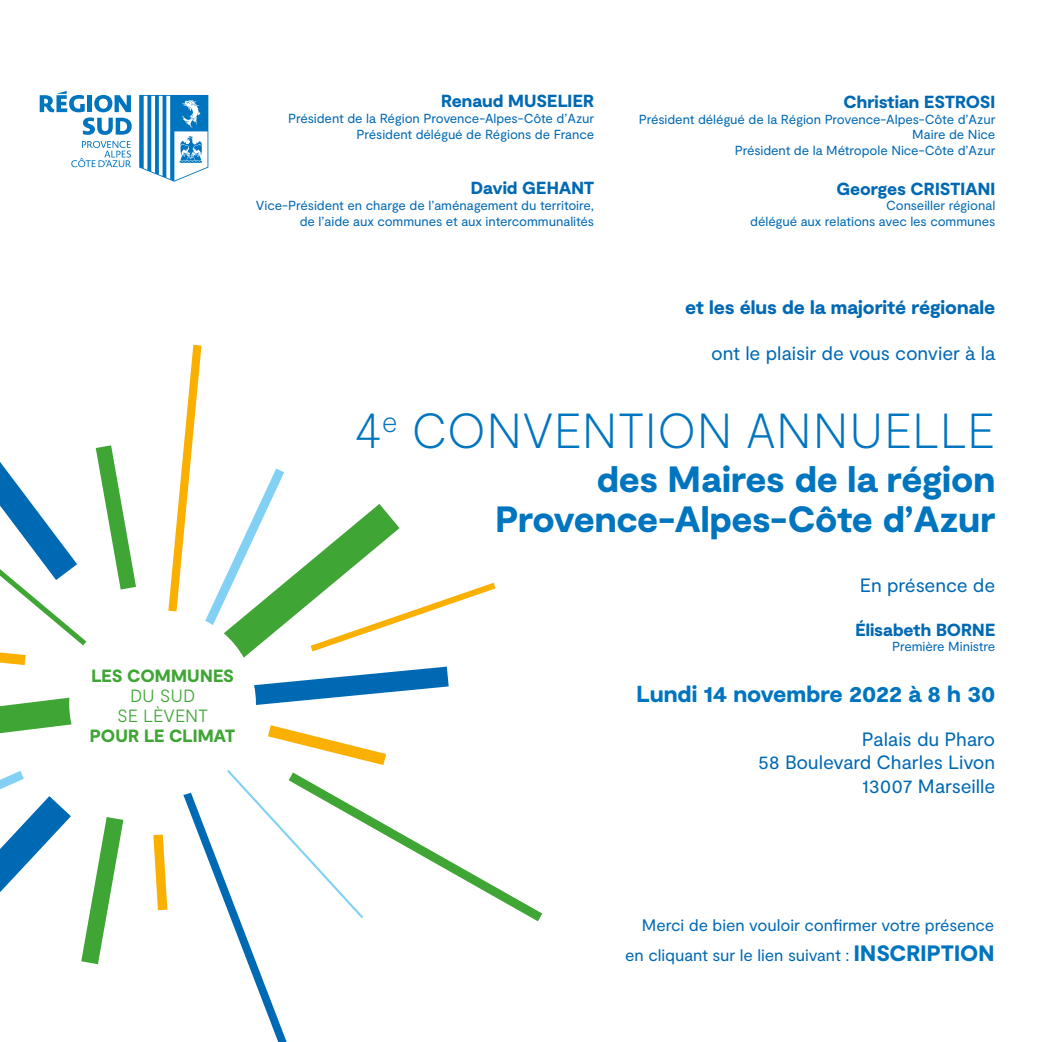
<style>
.page{position:relative;width:1042px;height:1042px;background:#fff}
.page>*{position:absolute;margin:0;border:0;box-sizing:border-box;transform-origin:0 0}
.t1{font:100 49.18px "Moderat";letter-spacing:-.005em;color:#0075bf}
.t2{font:900 36.4px/40.4px "Moderat";letter-spacing:-.01em;color:#0075bf;text-align:right}
.t3{font:900 23.1px "Moderat";letter-spacing:-.005em;color:#0075bf}
.t4{font:19.25px/23.1px "Moderat";letter-spacing:-.005em;color:#0069b4;text-align:right}
.t5{font:900 19.25px "Moderat";letter-spacing:-.005em;color:#0069b4}
.t6{font:900 17.68px "Moderat";letter-spacing:-.005em;color:#3fa535}
.t7{font:300 17.68px/19.9px "Moderat";letter-spacing:-.005em;color:#3fa535;text-align:center}
.t8{font:900 17.5px "Moderat";letter-spacing:-.005em;color:#0069b4}
.t9{font:16.62px/29.8px "Moderat";letter-spacing:-.005em;color:#0069b4;text-align:right}
.t10{font:13.12px/15.8px "Moderat";letter-spacing:-.005em;color:#0069b4;text-align:right}
.s1{font-weight:900;font-size:22.22px;color:#0075bf}
</style>
<div class="page">
<svg style="left:71px;top:141px;width:60px;height:26px"></svg>
<svg style="left:40px;top:91px;width:92px;height:44px"></svg>
<svg style="left:139px;top:95px;width:69px;height:87px"></svg>
<svg style="left:0;top:652px;width:26px;height:13px"></svg>
<svg style="left:0;top:697px;width:71px;height:36px"></svg>
<svg style="left:0;top:796px;width:71px;height:96px"></svg>
<svg style="left:81px;top:817px;width:42px;height:147px"></svg>
<svg style="left:0;top:462px;width:86px;height:183px"></svg>
<svg style="left:96px;top:445px;width:40px;height:144px"></svg>
<svg style="left:0;top:771px;width:24px;height:18px"></svg>
<svg style="left:183px;top:725px;width:359px;height:317px"></svg>
<svg style="left:168px;top:345px;width:327px;height:360px"></svg>
<div style="left:69px;top:610px;width:187px;height:187px;background:#fff;border-radius:50%"></div>
<svg style="left:153px;top:834px;width:14px;height:76px"></svg>
<h3 class="t8" style="left:441px;top:91px;width:154px">Renaud MUSELIER</h3>
<p class="t10" style="left:288px;top:111px;width:307px">Président de la Région Provence-Alpes-Côte d’Azur<br>Président délégué de Régions de France</p>
<h3 class="t8" style="left:471px;top:178px;width:125px">David GEHANT</h3>
<p class="t10" style="left:256px;top:198px;width:340px">Vice-Président en charge de l’aménagement du territoire, de l’aide aux communes et aux intercommunalités</p>
<h3 class="t8" style="left:843px;top:91px;width:153px">Christian ESTROSI</h3>
<p class="t10" style="left:639px;top:111px;width:358px">Président délégué de la Région Provence-Alpes-Côte d’Azur<br>Maire de Nice<br>Président de la Métropole Nice-Côte d’Azur</p>
<h3 class="t8" style="left:836px;top:178px;width:160px">Georges CRISTIANI</h3>
<p class="t10" style="left:750px;top:198px;width:247px">Conseiller régional<br>délégué aux relations avec les communes</p>
<h3 class="t6" style="left:91px;top:665px;width:144px">LES COMMUNES</h3>
<h3 class="t7" style="left:117px;top:686px;width:92px">DU SUD<br>SE LÈVENT</h3>
<h3 class="t6" style="left:90px;top:725px;width:147px">POUR LE CLIMAT</h3>
<h3 class="t5" style="left:685px;top:296px;width:312px">et les élus de la majorité régionale</h3>
<h3 class="t4" style="left:711px;top:343px;width:286px">ont le plaisir de vous convier à la</h3>
<h1 class="t1" style="left:354px;top:402px;width:642px">4<sup>e</sup> CONVENTION ANNUELLE</h1>
<h2 class="t2" style="left:495px;top:461px;width:501px">des Maires de la région<br>Provence-Alpes-Côte d’Azur</h2>
<h3 class="t4" style="left:860px;top:574px;width:137px">En présence de</h3>
<h3 class="t8" style="left:855px;top:619px;width:141px">Élisabeth BORNE</h3>
<p class="t10" style="left:892px;top:639px;width:105px">Première Ministre</p>
<h3 class="t3" style="left:636px;top:681px;width:360px">Lundi 14 novembre 2022 à 8 h 30</h3>
<h3 class="t4" style="left:758px;top:728px;width:239px">Palais du Pharo<br>58 Boulevard Charles Livon<br>13007 Marseille</h3>
<p class="t9" style="left:625px;top:911px;width:371px">Merci de bien vouloir confirmer votre présence en cliquant sur le lien suivant : <span class="s1">INSCRIPTION</span></p>
</div>
